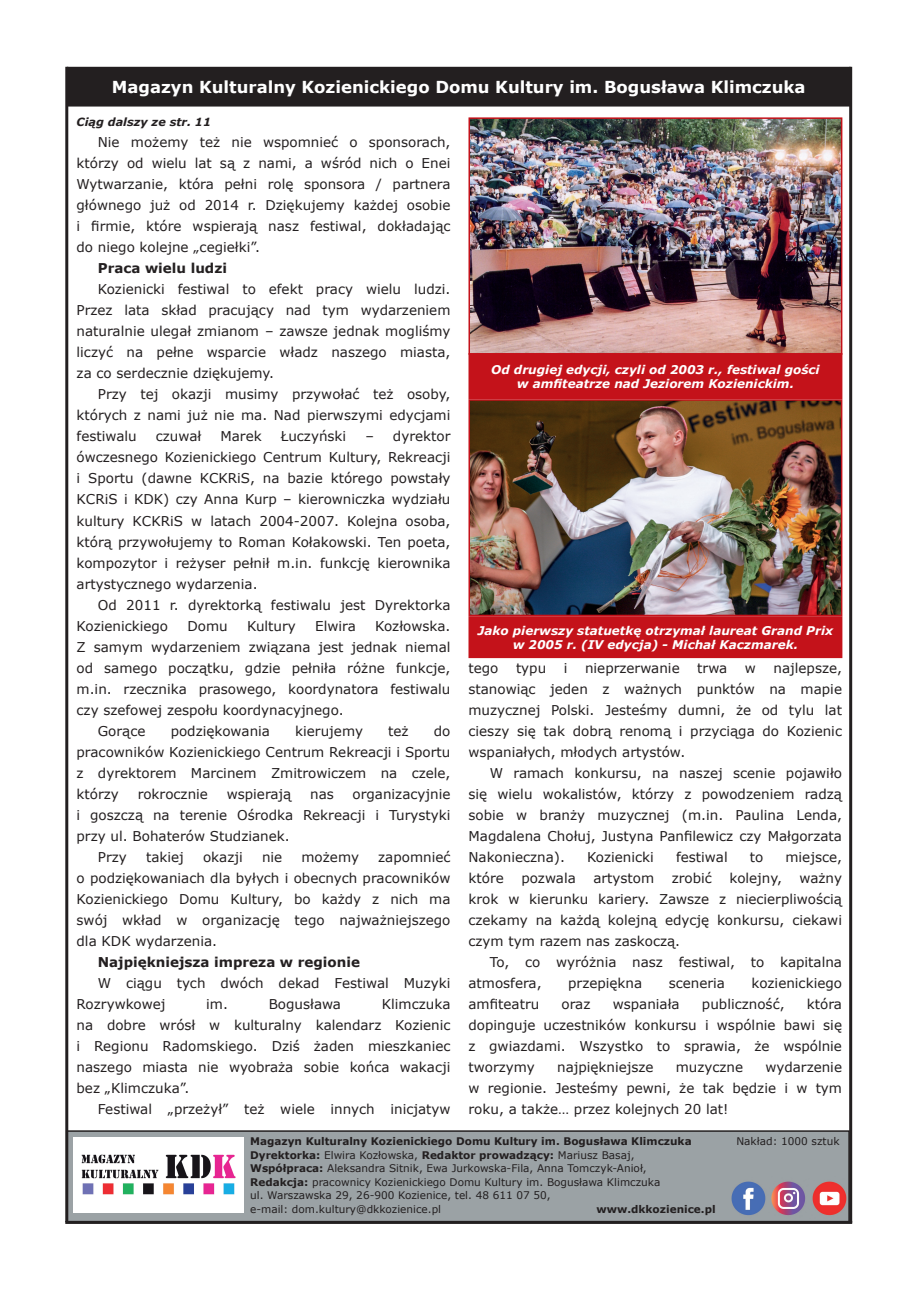
<style>
.page{position:relative;width:919px;height:1289px;background:#fff}
.page>*{position:absolute;margin:0;border:0;box-sizing:border-box;transform-origin:0 0}
.t1{font:700 16.5px "Verdana";color:#fff}
.t2{font:13.5px/21px "Verdana";color:#231f20;text-align:justify}
.t3{font:700 13.5px "Verdana";color:#231f20}
.t4{font:italic 700 12px/14.4px "Verdana";color:#fff;text-align:center}
.t5{font:italic 700 11.25px "Verdana";color:#231f20}
.t6{font:10.5px/13.5px "Verdana";color:#231f20}
.t7{font:700 10.5px "Verdana";color:#231f20}
.s1{font-weight:700}
</style>
<div class="page">
<div style="left:67px;top:1130px;width:782px;height:91px;background:#9ba2a5"></div>
<div style="left:66px;top:1130px;width:783px;height:92px;border:2px solid #231f20"></div>
<hr style="left:849px;top:67px;width:3px;height:1155px;background:#231f20">
<hr style="left:65px;top:1220px;width:787px;height:3px;background:#231f20">
<div style="left:68px;top:68px;width:781px;height:38px;background:#231f20"></div>
<div style="left:67px;top:67px;width:783px;height:39px;border:2px solid #231f20"></div>
<hr style="left:65px;top:67px;width:3px;height:1155px;background:#231f20">
<img style="left:731px;top:1181px;width:115px;height:35px">
<div style="left:73px;top:1137px;width:170px;height:75px;background:#fff"></div>
<img style="left:81px;top:1154px;width:155px;height:41px">
<img style="left:471px;top:120px;width:368px;height:232px">
<div style="left:468px;top:117px;width:374px;height:238px;border:2px solid #c4121a"></div>
<div style="left:469px;top:354px;width:372px;height:44px;background:#c4121a"></div>
<div style="left:468px;top:353px;width:374px;height:46px;border:2px solid #c4121a"></div>
<img style="left:471px;top:402px;width:368px;height:211px">
<div style="left:468px;top:399px;width:374px;height:217px;border:2px solid #c4121a"></div>
<div style="left:469px;top:617px;width:372px;height:40px;background:#c4121a"></div>
<div style="left:468px;top:616px;width:374px;height:42px;border:2px solid #c4121a"></div>
<p class="t1" style="left:112px;top:75px;width:695px">Magazyn Kulturalny Kozienickiego Domu Kultury im. Bogusława Klimczuka</p>
<p class="t5" style="left:77px;top:114px;width:136px">Ciąg dalszy ze str. 11</p>
<p class="t2" style="left:77px;top:132px;width:375px;text-indent:21px">Nie możemy też nie wspomnieć o sponsorach, którzy od wielu lat są z nami, a wśród nich o Enei Wytwarzanie, która pełni rolę sponsora / partnera głównego już od 2014 r. Dziękujemy każdej osobie i firmie, które wspierają nasz festiwal, dokładając do niego kolejne „cegiełki”.</p>
<p class="t3" style="left:98px;top:259px;width:131px">Praca wielu ludzi</p>
<p class="t2" style="left:77px;top:279px;width:375px;text-indent:21px">Kozienicki festiwal to efekt pracy wielu ludzi.<br>Przez lata skład pracujący nad tym wydarzeniem naturalnie ulegał zmianom – zawsze jednak mogliśmy liczyć na pełne wsparcie władz naszego miasta, za co serdecznie dziękujemy.</p>
<p class="t2" style="left:77px;top:384px;width:375px;text-indent:21px">Przy tej okazji musimy przywołać też osoby, których z nami już nie ma. Nad pierwszymi edycjami festiwalu</p>
<p class="t2" style="left:156px;top:426px;width:47px">czuwał</p>
<p class="t2" style="left:220px;top:426px;width:43px">Marek</p>
<p class="t2" style="left:281px;top:426px;width:67px">Łuczyński</p>
<p class="t2" style="left:77px;top:426px;width:375px;text-indent:289px">– dyrektor ówczesnego Kozienickiego Centrum Kultury, Rekreacji i Sportu (dawne KCKRiS, na bazie którego powstały KCRiS i KDK) czy Anna Kurp – kierowniczka wydziału kultury KCKRiS w latach 2004-2007. Kolejna osoba, którą przywołujemy to Roman Kołakowski. Ten poeta, kompozytor i reżyser pełnił m.in. funkcję kierownika artystycznego wydarzenia.</p>
<p class="t2" style="left:77px;top:594px;width:375px;text-indent:21px">Od 2011 r. dyrektorką festiwalu jest Dyrektorka<br>Kozienickiego</p>
<p class="t2" style="left:77px;top:615px;width:375px;text-indent:298px">Kozłowska.<br>Z samym wydarzeniem związana jest jednak niemal od samego początku, gdzie pełniła różne funkcje, m.in. rzecznika prasowego, koordynatora festiwalu czy szefowej zespołu koordynacyjnego.</p>
<p class="t2" style="left:98px;top:720px;width:49px">Gorące</p>
<p class="t2" style="left:171px;top:720px;width:101px">podziękowania</p>
<p class="t2" style="left:295px;top:720px;width:69px">kierujemy</p>
<p class="t2" style="left:388px;top:720px;width:22px">też</p>
<p class="t2" style="left:187px;top:615px;width:42px">Domu</p>
<p class="t2" style="left:247px;top:615px;width:50px">Kultury</p>
<p class="t2" style="left:315px;top:615px;width:42px">Elwira</p>
<p class="t2" style="left:77px;top:720px;width:375px;text-indent:357px">do pracowników Kozienickiego Centrum Rekreacji i Sportu z dyrektorem Marcinem Zmitrowiczem na czele, którzy</p>
<p class="t2" style="left:138px;top:783px;width:72px">rokrocznie</p>
<p class="t2" style="left:227px;top:783px;width:66px">wspierają</p>
<p class="t2" style="left:310px;top:783px;width:25px">nas</p>
<p class="t2" style="left:77px;top:783px;width:375px;text-indent:276px">organizacyjnie i goszczą na terenie Ośrodka Rekreacji i Turystyki przy ul. Bohaterów Studzianek.</p>
<p class="t2" style="left:98px;top:846px;width:30px">Przy</p>
<p class="t2" style="left:146px;top:846px;width:39px">takiej</p>
<p class="t2" style="left:203px;top:846px;width:41px">okazji</p>
<p class="t2" style="left:262px;top:846px;width:22px">nie</p>
<p class="t2" style="left:301px;top:846px;width:59px">możemy</p>
<p class="t2" style="left:77px;top:846px;width:375px;text-indent:301px">zapomnieć o podziękowaniach dla byłych i obecnych pracowników Kozienickiego Domu Kultury, bo każdy z nich ma swój wkład w organizację tego najważniejszego dla KDK wydarzenia.</p>
<p class="t3" style="left:98px;top:952px;width:264px">Najpiękniejsza impreza w regionie</p>
<p class="t2" style="left:77px;top:972px;width:375px;text-indent:21px">W ciągu tych dwóch dekad Festiwal Muzyki<br>Rozrywkowej</p>
<p class="t2" style="left:77px;top:993px;width:375px;text-indent:305px">Klimczuka na dobre wrósł w kulturalny kalendarz Kozienic i Regionu Radomskiego. Dziś żaden mieszkaniec naszego miasta nie wyobraża sobie końca wakacji bez „Klimczuka”.</p>
<p class="t2" style="left:98px;top:1098px;width:354px">Festiwal „przeżył” też wiele innych inicjatyw</p>
<p class="t2" style="left:206px;top:993px;width:23px">im.</p>
<p class="t2" style="left:269px;top:993px;width:74px">Bogusława</p>
<p class="t4" style="left:491px;top:362px;width:330px">Od drugiej edycji, czyli od 2003 r., festiwal gości w amfiteatrze nad Jeziorem Kozienickim.</p>
<p class="t4" style="left:478px;top:622px;width:357px">Jako pierwszy statuetkę otrzymał laureat Grand Prix w 2005 r. (IV edycja) - Michał Kaczmarek.</p>
<p class="t2" style="left:468px;top:657px;width:375px;text-indent:305px">najlepsze, stanowiąc jeden z ważnych punktów na mapie muzycznej Polski. Jesteśmy dumni, że od tylu lat cieszy się tak dobrą renomą i przyciąga do Kozienic wspaniałych, młodych artystów.</p>
<p class="t2" style="left:468px;top:762px;width:375px;text-indent:21px">W ramach konkursu, na naszej scenie pojawiło się wielu wokalistów, którzy z powodzeniem radzą sobie w branży muzycznej (m.in. Paulina Lenda, Magdalena Chołuj, Justyna Panfilewicz czy Małgorzata Nakonieczna).</p>
<p class="t2" style="left:468px;top:657px;width:31px">tego</p>
<p class="t2" style="left:516px;top:657px;width:32px">typu</p>
<p class="t2" style="left:563px;top:657px;width:5px">i</p>
<p class="t2" style="left:585px;top:657px;width:96px">nieprzerwanie</p>
<p class="t2" style="left:697px;top:657px;width:32px">trwa</p>
<p class="t2" style="left:744px;top:657px;width:13px">w</p>
<p class="t2" style="left:587px;top:846px;width:68px">Kozienicki</p>
<p class="t2" style="left:676px;top:846px;width:53px">festiwal</p>
<p class="t2" style="left:749px;top:846px;width:15px">to</p>
<p class="t2" style="left:785px;top:846px;width:58px">miejsce,</p>
<p class="t2" style="left:468px;top:867px;width:37px">które</p>
<p class="t2" style="left:521px;top:867px;width:56px">pozwala</p>
<p class="t2" style="left:593px;top:867px;width:62px">artystom</p>
<p class="t2" style="left:671px;top:867px;width:42px">zrobić</p>
<p class="t2" style="left:729px;top:867px;width:54px">kolejny,</p>
<p class="t2" style="left:468px;top:867px;width:375px;text-indent:331px">ważny krok w kierunku kariery. Zawsze z niecierpliwością czekamy na każdą kolejną edycję konkursu, ciekawi czym tym razem nas zaskoczą.</p>
<p class="t2" style="left:468px;top:951px;width:375px;text-indent:21px">To, co wyróżnia nasz festiwal, to kapitalna atmosfera,</p>
<p class="t2" style="left:568px;top:972px;width:76px">przepiękna</p>
<p class="t2" style="left:668px;top:972px;width:58px">sceneria</p>
<p class="t2" style="left:751px;top:972px;width:92px">kozienickiego</p>
<p class="t2" style="left:468px;top:993px;width:375px;text-indent:338px">która dopinguje uczestników konkursu i wspólnie bawi się z gwiazdami. Wszystko to sprawia, że wspólnie tworzymy</p>
<p class="t2" style="left:468px;top:993px;width:72px">amfiteatru</p>
<p class="t2" style="left:561px;top:993px;width:30px">oraz</p>
<p class="t2" style="left:612px;top:993px;width:68px">wspaniała</p>
<p class="t2" style="left:702px;top:993px;width:84px">publiczność,</p>
<p class="t2" style="left:468px;top:1056px;width:375px;text-indent:297px">wydarzenie w regionie. Jesteśmy pewni, że tak będzie i w tym roku, a także… przez kolejnych 20 lat!</p>
<p class="t2" style="left:557px;top:1056px;width:98px">najpiękniejsze</p>
<p class="t2" style="left:675px;top:1056px;width:69px">muzyczne</p>
<p class="t7" style="left:250px;top:1133px;width:443px">Magazyn Kulturalny Kozienickiego Domu Kultury im. Bogusława Klimczuka</p>
<p class="t6" style="left:736px;top:1134px;width:105px">Nakład: 1000 sztuk</p>
<p class="t6" style="left:250px;top:1147px;width:411px"><span class="s1">Dyrektorka:</span> Elwira Kozłowska, <span class="s1">Redaktor prowadzący:</span> Mariusz Basaj,<br><span class="s1">Współpraca:</span> Aleksandra Sitnik, Ewa Jurkowska-Fila, Anna Tomczyk-Anioł,<br><span class="s1">Redakcja:</span> pracownicy Kozienickiego Domu Kultury im. Bogusława Klimczuka</p>
<p class="t6" style="left:250px;top:1188px;width:302px">ul. Warszawska 29, 26-900 Kozienice, tel. 48 611 07 50, e-mail: dom.kultury@dkkozienice.pl</p>
<p class="t7" style="left:596px;top:1201px;width:121px">www.dkkozienice.pl</p>
</div>
